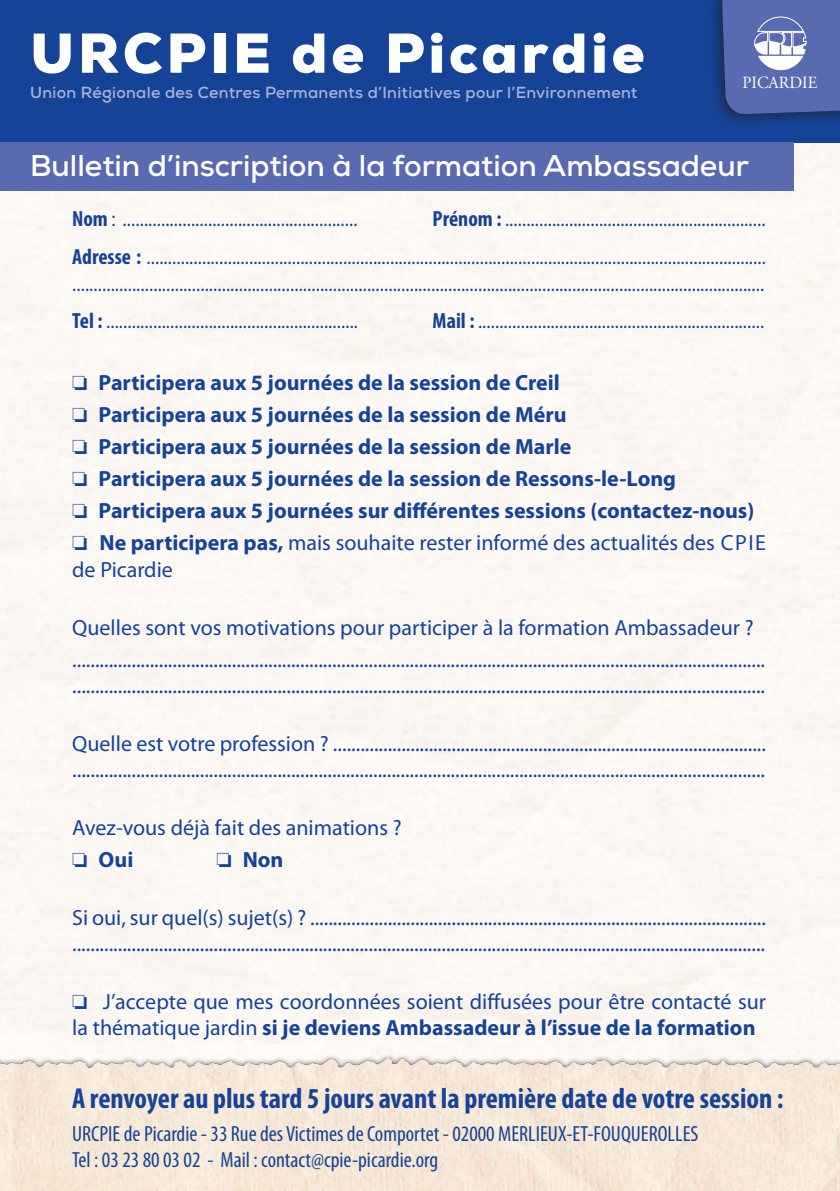
<style>
.page{position:relative;width:840px;height:1191px;background:#fff}
.page>*{position:absolute;margin:0;border:0;box-sizing:border-box;transform-origin:0 0}
.t1{font:900 56px "Nexa";letter-spacing:.07em;color:#fff}
.t2{font:700 30px "Nexa";color:#fff}
.t3{font:700 condensed 29px "Myriad Pro";color:#154398}
.t4{font:22px/26.4px "Myriad Pro";color:#154398}
.t5{font:condensed 22px/37.8px "Myriad Pro";color:#154398}
.t6{font:700 22px/32px "Myriad Pro";color:#154398}
.t7{font:17px "Adobe Garamond Pro";color:#fff;scale:.96 1}
.t8{font:700 16px "Nexa";letter-spacing:.02em;color:#acb1d7}
.s1{font-weight:700}
.s2{font-weight:400}
</style>
<div class="page">
<div style="left:0;top:143px;width:839px;height:909px;background:#fbf8f3"></div>
<div style="left:0;top:1052px;width:839px;height:139px;background:#fcf8f4"></div>
<img style="left:0;top:1059px;width:839px;height:132px">
<div style="left:0;top:0;width:839px;height:143px;background:#154398"></div>
<div style="left:0;top:142px;width:792px;height:49px;background:#5a6ab0"></div>
<div style="left:706px;top:0;width:133px;height:128px;background:#231f20;opacity:.6"></div>
<svg style="left:721px;top:0;width:118px;height:115px;background:#6574b3"></svg>
<h1 class="t1" style="left:30px;top:17px;width:615px">URCPIE de Picardie</h1>
<p class="t8" style="left:30px;top:82px;width:608px">Union Régionale des Centres Permanents d’Initiatives pour l’Environnement</p>
<p class="t7" style="left:742px;top:73px;width:79px">PICARDIE</p>
<h2 class="t2" style="left:30px;top:146px;width:719px">Bulletin d’inscription à la formation Ambassadeur</h2>
<p class="t5" style="left:72px;top:200px;width:695px;text-align:right"><span class="s1">Prénom :</span> .............................................................<br><span class="s1">Adresse :</span> .................................................................................................................................................</p>
<p class="t5" style="left:72px;top:264px;width:693px">..................................................................................................................................................................<br><span class="s1">Tel :</span> ...........................................................</p>
<p class="t5" style="left:72px;top:200px;width:287px"><span class="s1">Nom</span> : .......................................................</p>
<p class="t5" style="left:432px;top:302px;width:333px"><span class="s1">Mail :</span> ...................................................................</p>
<p class="t6" style="left:72px;top:366px;width:695px">❏ Participera aux 5 journées de la session de Creil<br>❏ Participera aux 5 journées de la session de Méru<br>❏ Participera aux 5 journées de la session de Marle<br>❏ Participera aux 5 journées de la session de Ressons-le-Long<br>❏ Participera aux 5 journées sur différentes sessions (contactez-nous) ❏ Ne participera pas, <span class="s2">mais souhaite rester informé des actualités des CPIE</span></p>
<p class="t4" style="left:72px;top:556px;width:102px">de Picardie</p>
<p class="t4" style="left:72px;top:611px;width:694px;line-height:32px">Quelles sont vos motivations pour participer à la formation Ambassadeur ? ........................................................................................................................................................</p>
<p class="t4" style="left:72px;top:672px;width:694px">........................................................................................................................................................</p>
<p class="t4" style="left:72px;top:730px;width:695px">Quelle est votre profession ? ............................................................................................... ........................................................................................................................................................</p>
<p class="t4" style="left:72px;top:811px;width:331px;line-height:32px">Avez-vous déjà fait des animations ? ❏ <span class="s1">Oui</span></p>
<p class="t6" style="left:216px;top:843px;width:69px">❏ Non</p>
<p class="t4" style="left:72px;top:904px;width:695px">Si oui, sur quel(s) sujet(s) ? .................................................................................................... ........................................................................................................................................................</p>
<p class="t4" style="left:72px;top:988px;width:695px">❏ J’accepte que mes coordonnées soient diffusées pour être contacté sur la thématique jardin <span class="s1">si je deviens Ambassadeur à l’issue de la formation</span></p>
<h3 class="t3" style="left:72px;top:1080px;width:712px">A renvoyer au plus tard 5 jours avant la première date de votre session :</h3>
<p class="t5" style="left:72px;top:1119px;width:627px;line-height:26.4px">URCPIE de Picardie - 33 Rue des Victimes de Comportet - 02000 MERLIEUX-ET-FOUQUEROLLES<br>Tel : 03 23 80 03 02 - Mail : contact@cpie-picardie.org</p>
</div>
